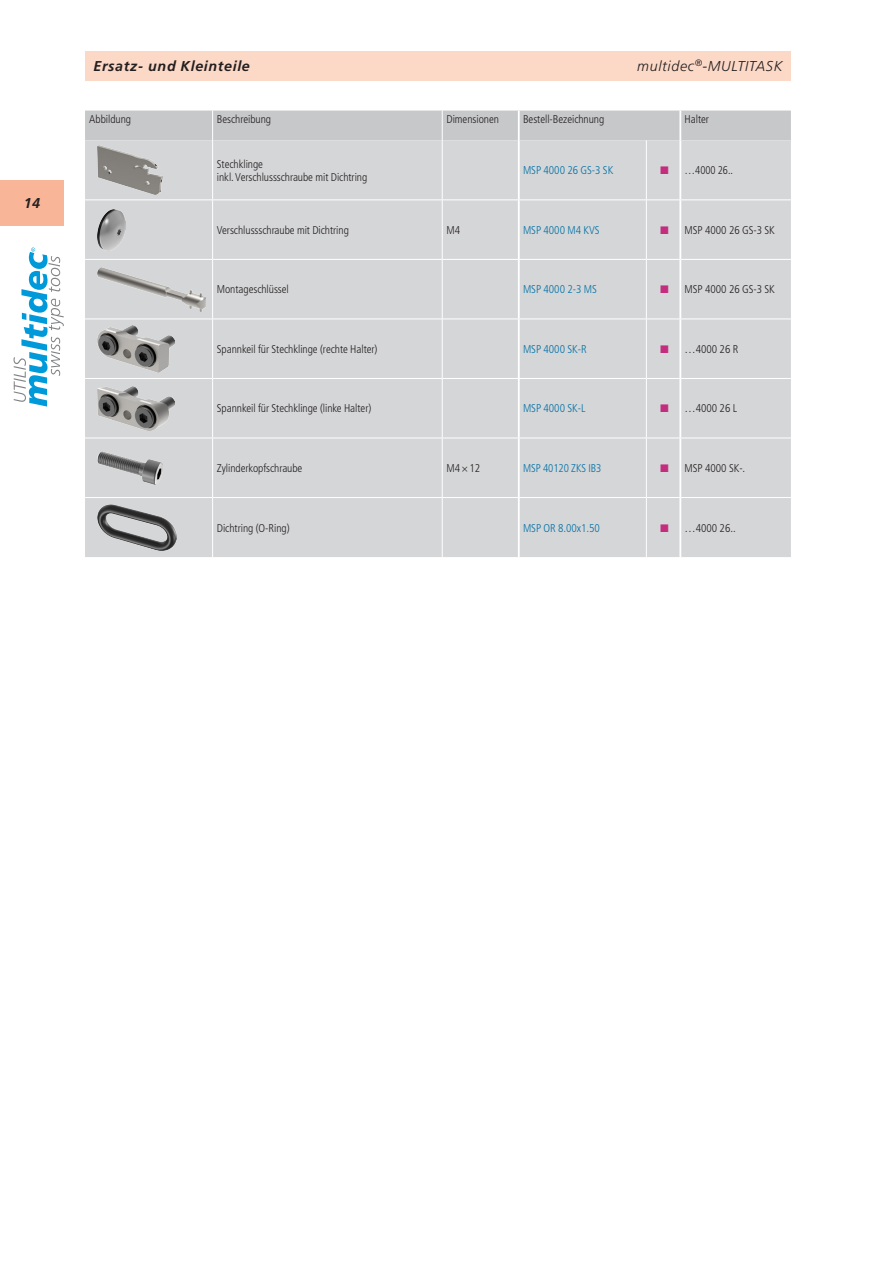
<style>
.page{position:relative;width:893px;height:1263px;background:#fff}
.page>*{position:absolute;margin:0;border:0;box-sizing:border-box;transform-origin:0 0}
.t1{font:italic 700 14.25px "Frutiger LT Std";letter-spacing:.045em;color:#231f20}
.t2{font:italic 300 14.25px "Frutiger LT Std";letter-spacing:.045em;color:#231f20}
.t3{font:300 condensed 11.25px/13.5px "Frutiger LT Std";letter-spacing:-.005em;color:#231f20}
.t4{font:300 condensed 11.25px "Frutiger LT Std";letter-spacing:-.005em;color:#0071a5}
.t5{font:300 condensed 11.25px "Frutiger LT Std";letter-spacing:-.005em;color:#231f20;scale:.95 1}
</style>
<div class="page">
<div style="left:0;top:180px;width:64px;height:46px;background:#f9b598"></div>
<div style="left:85px;top:51px;width:706px;height:30px;background:#fcd8c6"></div>
<svg style="left:14px;top:248px;width:50px;height:159px"></svg>
<div style="left:85px;top:140px;width:706px;height:417px;background:#d5d6d8"></div>
<hr style="left:646px;top:260px;width:1px;height:59px;background:#fff">
<hr style="left:646px;top:319px;width:1px;height:59px;background:#fff">
<hr style="left:646px;top:379px;width:1px;height:59px;background:#fff">
<hr style="left:646px;top:438px;width:1px;height:59px;background:#fff">
<hr style="left:646px;top:498px;width:1px;height:59px;background:#fff">
<hr style="left:646px;top:140px;width:1px;height:59px;background:#fff">
<hr style="left:646px;top:200px;width:1px;height:59px;background:#fff">
<hr style="left:212px;top:260px;width:1px;height:59px;background:#fff">
<hr style="left:212px;top:319px;width:1px;height:59px;background:#fff">
<hr style="left:212px;top:379px;width:1px;height:59px;background:#fff">
<hr style="left:212px;top:438px;width:1px;height:59px;background:#fff">
<hr style="left:212px;top:498px;width:1px;height:59px;background:#fff">
<hr style="left:442px;top:260px;width:1px;height:59px;background:#fff">
<hr style="left:442px;top:319px;width:1px;height:59px;background:#fff">
<hr style="left:442px;top:379px;width:1px;height:59px;background:#fff">
<hr style="left:442px;top:438px;width:1px;height:59px;background:#fff">
<hr style="left:442px;top:498px;width:1px;height:59px;background:#fff">
<div style="left:85px;top:111px;width:706px;height:29px;background:#c7c8ca"></div>
<hr style="left:518px;top:111px;width:2px;height:29px;background:#fff">
<hr style="left:679px;top:111px;width:2px;height:29px;background:#fff">
<hr style="left:518px;top:140px;width:2px;height:59px;background:#fff">
<hr style="left:679px;top:140px;width:2px;height:59px;background:#fff">
<hr style="left:518px;top:200px;width:2px;height:59px;background:#fff">
<hr style="left:679px;top:200px;width:2px;height:59px;background:#fff">
<hr style="left:518px;top:260px;width:2px;height:59px;background:#fff">
<hr style="left:679px;top:260px;width:2px;height:59px;background:#fff">
<hr style="left:518px;top:319px;width:2px;height:59px;background:#fff">
<hr style="left:679px;top:319px;width:2px;height:59px;background:#fff">
<hr style="left:518px;top:379px;width:2px;height:59px;background:#fff">
<hr style="left:679px;top:379px;width:2px;height:59px;background:#fff">
<hr style="left:518px;top:438px;width:2px;height:59px;background:#fff">
<hr style="left:679px;top:438px;width:2px;height:59px;background:#fff">
<hr style="left:518px;top:498px;width:2px;height:59px;background:#fff">
<hr style="left:679px;top:498px;width:2px;height:59px;background:#fff">
<hr style="left:85px;top:199px;width:128px;height:1px;background:#fff">
<hr style="left:213px;top:199px;width:229px;height:1px;background:#fff">
<hr style="left:442px;top:199px;width:77px;height:1px;background:#fff">
<hr style="left:519px;top:199px;width:127px;height:1px;background:#fff">
<hr style="left:646px;top:199px;width:34px;height:1px;background:#fff">
<hr style="left:680px;top:199px;width:111px;height:1px;background:#fff">
<hr style="left:85px;top:259px;width:128px;height:1px;background:#fff">
<hr style="left:213px;top:259px;width:229px;height:1px;background:#fff">
<hr style="left:442px;top:259px;width:77px;height:1px;background:#fff">
<hr style="left:519px;top:259px;width:127px;height:1px;background:#fff">
<hr style="left:646px;top:259px;width:34px;height:1px;background:#fff">
<hr style="left:680px;top:259px;width:111px;height:1px;background:#fff">
<hr style="left:85px;top:319px;width:128px;height:1px;background:#fff">
<hr style="left:213px;top:319px;width:229px;height:1px;background:#fff">
<hr style="left:442px;top:319px;width:77px;height:1px;background:#fff">
<hr style="left:519px;top:319px;width:127px;height:1px;background:#fff">
<hr style="left:646px;top:319px;width:34px;height:1px;background:#fff">
<hr style="left:680px;top:319px;width:111px;height:1px;background:#fff">
<hr style="left:85px;top:378px;width:128px;height:1px;background:#fff">
<hr style="left:213px;top:378px;width:229px;height:1px;background:#fff">
<hr style="left:442px;top:378px;width:77px;height:1px;background:#fff">
<hr style="left:519px;top:378px;width:127px;height:1px;background:#fff">
<hr style="left:646px;top:378px;width:34px;height:1px;background:#fff">
<hr style="left:680px;top:378px;width:111px;height:1px;background:#fff">
<hr style="left:85px;top:438px;width:128px;height:1px;background:#fff">
<hr style="left:213px;top:438px;width:229px;height:1px;background:#fff">
<hr style="left:442px;top:438px;width:77px;height:1px;background:#fff">
<hr style="left:519px;top:438px;width:127px;height:1px;background:#fff">
<hr style="left:646px;top:438px;width:34px;height:1px;background:#fff">
<hr style="left:680px;top:438px;width:111px;height:1px;background:#fff">
<hr style="left:85px;top:497px;width:128px;height:1px;background:#fff">
<hr style="left:213px;top:497px;width:229px;height:1px;background:#fff">
<hr style="left:442px;top:497px;width:77px;height:1px;background:#fff">
<hr style="left:519px;top:497px;width:127px;height:1px;background:#fff">
<hr style="left:646px;top:497px;width:34px;height:1px;background:#fff">
<hr style="left:680px;top:497px;width:111px;height:1px;background:#fff">
<hr style="left:442px;top:140px;width:1px;height:59px;background:#fff">
<hr style="left:442px;top:200px;width:1px;height:59px;background:#fff">
<hr style="left:212px;top:140px;width:1px;height:59px;background:#fff">
<hr style="left:212px;top:200px;width:1px;height:59px;background:#fff">
<img style="left:98px;top:145px;width:64px;height:50px">
<img style="left:98px;top:209px;width:28px;height:41px">
<img style="left:98px;top:267px;width:107px;height:44px">
<img style="left:98px;top:325px;width:76px;height:47px">
<img style="left:98px;top:386px;width:77px;height:44px">
<img style="left:98px;top:451px;width:65px;height:33px">
<img style="left:98px;top:504px;width:79px;height:47px">
<svg style="left:661px;top:166px;width:7px;height:8px"></svg>
<svg style="left:661px;top:226px;width:7px;height:8px"></svg>
<svg style="left:661px;top:285px;width:7px;height:8px"></svg>
<svg style="left:661px;top:345px;width:7px;height:8px"></svg>
<svg style="left:661px;top:405px;width:7px;height:7px"></svg>
<svg style="left:661px;top:464px;width:7px;height:8px"></svg>
<svg style="left:661px;top:524px;width:7px;height:7px"></svg>
<p class="t1" style="left:24px;top:195px;width:18px">14</p>
<p class="t1" style="left:94px;top:58px;width:158px">Ersatz- und Kleinteile</p>
<p class="t2" style="left:637px;top:58px;width:147px">multidec<sup>®</sup>-MULTITASK</p>
<p class="t3" style="left:89px;top:113px;width:43px">Abbildung</p>
<p class="t3" style="left:217px;top:113px;width:56px">Beschreibung</p>
<p class="t3" style="left:446px;top:113px;width:54px">Dimensionen</p>
<p class="t3" style="left:523px;top:113px;width:83px">Bestell-Bezeichnung</p>
<p class="t3" style="left:685px;top:113px;width:26px">Halter</p>
<p class="t3" style="left:217px;top:157px;width:152px">Stechklinge<br>inkl. Verschlussschraube mit Dichtring</p>
<p class="t4" style="left:523px;top:164px;width:92px">MSP 4000 26 GS-3 SK</p>
<p class="t5" style="left:685px;top:164px;width:53px">…4000 26..</p>
<p class="t3" style="left:217px;top:223px;width:134px">Verschlussschraube mit Dichtring</p>
<p class="t3" style="left:446px;top:223px;width:15px">M4</p>
<p class="t4" style="left:523px;top:224px;width:78px">MSP 4000 M4 KVS</p>
<p class="t3" style="left:685px;top:223px;width:92px">MSP 4000 26 GS-3 SK</p>
<p class="t3" style="left:217px;top:283px;width:74px">Montageschlüssel</p>
<p class="t4" style="left:523px;top:283px;width:75px">MSP 4000 2-3 MS</p>
<p class="t3" style="left:685px;top:283px;width:92px">MSP 4000 26 GS-3 SK</p>
<p class="t3" style="left:217px;top:342px;width:162px">Spannkeil für Stechklinge (rechte Halter)</p>
<p class="t4" style="left:523px;top:343px;width:65px">MSP 4000 SK-R</p>
<p class="t3" style="left:685px;top:342px;width:55px">…4000 26 R</p>
<p class="t3" style="left:217px;top:402px;width:156px">Spannkeil für Stechklinge (linke Halter)</p>
<p class="t4" style="left:523px;top:402px;width:64px">MSP 4000 SK-L</p>
<p class="t3" style="left:685px;top:402px;width:54px">…4000 26 L</p>
<p class="t3" style="left:217px;top:461px;width:87px">Zylinderkopfschraube</p>
<p class="t3" style="left:446px;top:461px;width:35px">M4×12</p>
<p class="t4" style="left:523px;top:462px;width:80px">MSP 40120 ZKS IB3</p>
<p class="t3" style="left:685px;top:461px;width:62px">MSP 4000 SK-.</p>
<p class="t3" style="left:217px;top:521px;width:74px">Dichtring (O-Ring)</p>
<p class="t4" style="left:523px;top:521px;width:78px">MSP OR 8.00x1.50</p>
<p class="t3" style="left:685px;top:521px;width:53px">…4000 26..</p>
</div>
